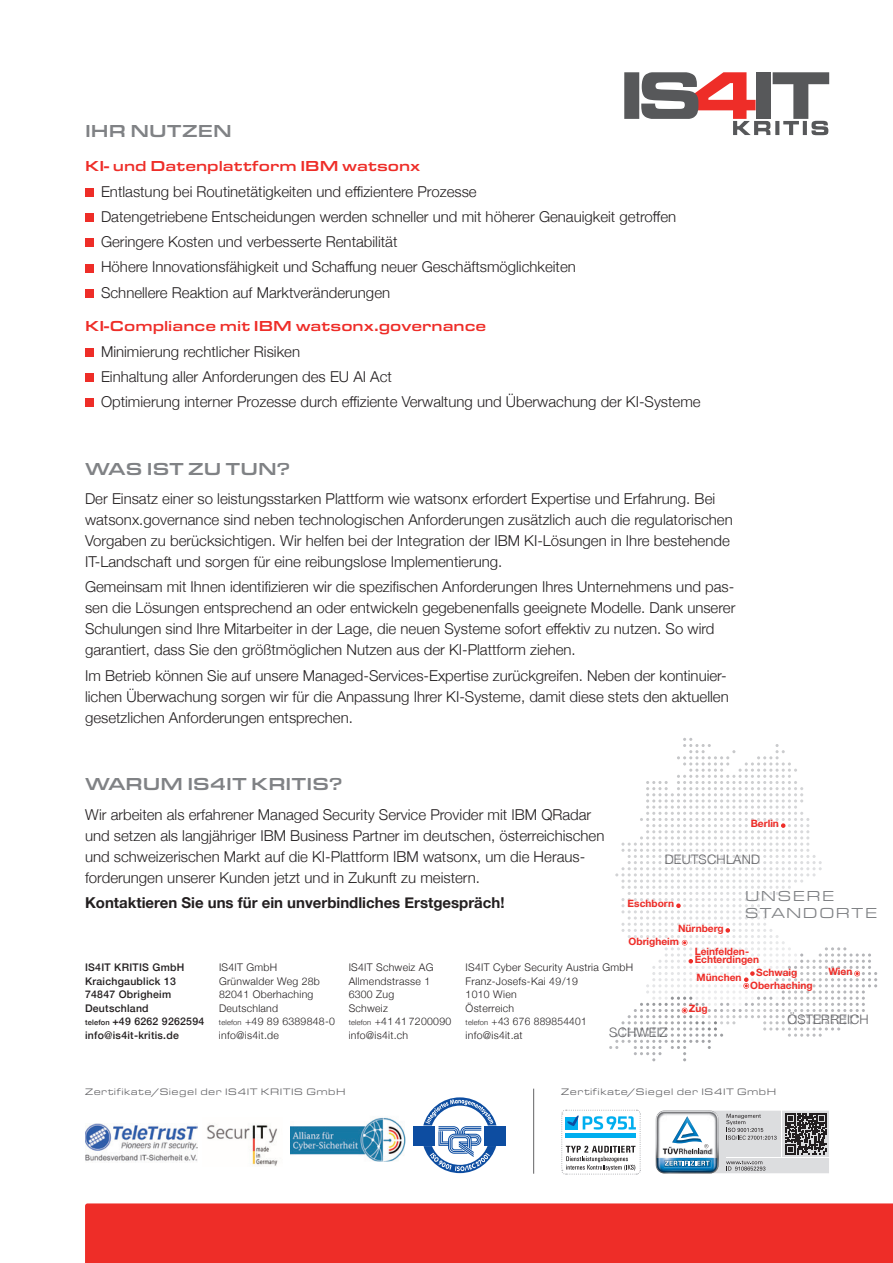
<style>
.page{position:relative;width:893px;height:1263px;background:#fff}
.page>*{position:absolute;margin:0;border:0;box-sizing:border-box;transform-origin:0 0}
.t1{font:500 18px "Eurostile Ext";color:#808285}
.t2{font:300 15px/21px "Helvetica Neue";color:#231f20}
.t3{font:500 15px "Eurostile Ext";color:#ee2d28}
.t4{font:700 15px "Helvetica Neue";color:#231f20}
.t5{font:15px/16.5px "Eurostile Ext";letter-spacing:.1em;color:#808285}
.t6{font:300 13.05px "Helvetica Neue";letter-spacing:.02em;color:#636366}
.t7{font:300 10.5px/13.5px "Helvetica Neue";letter-spacing:.025em;color:#231f20}
.t8{font:500 10.5px/13.5px "Helvetica Neue";letter-spacing:.025em;color:#231f20}
.t9{font:700 10.2px/7.9px "Helvetica Neue";color:#ee2d28}
.t10{font:9.75px "Eurostile Ext";letter-spacing:.05em;color:#636366}
.s1{font-size:7.5px}
</style>
<div class="page">
<div style="left:624px;top:72px;width:15px;height:47px;background:#57585a"></div>
<svg style="left:641px;top:72px;width:188px;height:63px"></svg>
<svg style="left:609px;top:738px;width:268px;height:323px"></svg>
<hr style="left:533px;top:1089px;width:1px;height:85px;background:#636366">
<svg style="left:414px;top:1097px;width:92px;height:76px"></svg>
<img style="left:207px;top:1124px;width:71px;height:42px">
<img style="left:290px;top:1117px;width:116px;height:44px">
<img style="left:85px;top:1123px;width:112px;height:38px">
<svg style="left:655px;top:1110px;width:174px;height:64px"></svg>
<svg style="left:561px;top:1110px;width:80px;height:64px"></svg>
<div style="left:85px;top:188px;width:9px;height:8px;background:#ee2d28"></div>
<div style="left:85px;top:213px;width:9px;height:9px;background:#ee2d28"></div>
<div style="left:85px;top:238px;width:9px;height:9px;background:#ee2d28"></div>
<div style="left:85px;top:264px;width:9px;height:8px;background:#ee2d28"></div>
<div style="left:85px;top:289px;width:9px;height:8px;background:#ee2d28"></div>
<div style="left:85px;top:348px;width:9px;height:8px;background:#ee2d28"></div>
<div style="left:85px;top:373px;width:9px;height:9px;background:#ee2d28"></div>
<div style="left:85px;top:398px;width:9px;height:9px;background:#ee2d28"></div>
<div style="left:85px;top:1203px;width:808px;height:60px;background:#ee2d28"></div>
<p class="t1" style="left:85px;top:119px;width:148px">IHR NUTZEN</p>
<p class="t3" style="left:85px;top:155px;width:337px">KI- und Datenplattform IBM watsonx</p>
<p class="t2" style="left:101px;top:177px;width:577px;line-height:25.2px">Entlastung bei Routinetätigkeiten und effizientere Prozesse<br>Datengetriebene Entscheidungen werden schneller und mit höherer Genauigkeit getroffen Geringere Kosten und verbesserte Rentabilität<br>Höhere Innovationsfähigkeit und Schaffung neuer Geschäftsmöglichkeiten<br>Schnellere Reaktion auf Marktveränderungen</p>
<p class="t3" style="left:85px;top:315px;width:403px">KI-Compliance mit IBM watsonx.governance</p>
<p class="t2" style="left:101px;top:337px;width:601px;line-height:25.2px">Minimierung rechtlicher Risiken<br>Einhaltung aller Anforderungen des EU AI Act<br>Optimierung interner Prozesse durch effiziente Verwaltung und Überwachung der KI-Systeme</p>
<p class="t1" style="left:85px;top:456px;width:207px">WAS IST ZU TUN?</p>
<p class="t2" style="left:85px;top:487px;width:649px">Der Einsatz einer so leistungsstarken Plattform wie watsonx erfordert Expertise und Erfahrung. Bei watsonx.governance sind neben technologischen Anforderungen zusätzlich auch die regulatorischen Vorgaben zu berücksichtigen. Wir helfen bei der Integration der IBM KI-Lösungen in Ihre bestehende IT-Landschaft und sorgen für eine reibungslose Implementierung.</p>
<p class="t2" style="left:85px;top:575px;width:652px">Gemeinsam mit Ihnen identifizieren wir die spezifischen Anforderungen Ihres Unternehmens und pas&shy;sen die Lösungen entsprechend an oder entwickeln gegebenenfalls geeignete Modelle. Dank unserer Schulungen sind Ihre Mitarbeiter in der Lage, die neuen Systeme sofort effektiv zu nutzen. So wird garantiert, dass Sie den größtmöglichen Nutzen aus der KI-Plattform ziehen.</p>
<p class="t2" style="left:85px;top:664px;width:645px">Im Betrieb können Sie auf unsere Managed-Services-Expertise zurückgreifen. Neben der kontinuier&shy;lichen Überwachung sorgen wir für die Anpassung Ihrer KI-Systeme, damit diese stets den aktuellen gesetzlichen Anforderungen entsprechen.</p>
<p class="t1" style="left:85px;top:771px;width:259px">WARUM IS4IT KRITIS?</p>
<p class="t2" style="left:85px;top:803px;width:521px">Wir arbeiten als erfahrener Managed Security Service Provider mit IBM QRadar und setzen als langjähriger IBM Business Partner im deutschen, österreichischen und schweizerischen Markt auf die KI-Plattform IBM watsonx, um die Heraus&shy;forderungen unserer Kunden jetzt und in Zukunft zu meistern.</p>
<p class="t4" style="left:85px;top:891px;width:421px">Kontaktieren Sie uns für ein unverbindliches Erstgespräch!</p>
<p class="t9" style="left:751px;top:820px;width:30px">Berlin</p>
<p class="t6" style="left:665px;top:849px;width:97px">DEUTSCHLAND</p>
<p class="t5" style="left:745px;top:887px;width:134px">UNSERE<br>STANDORTE</p>
<p class="t9" style="left:628px;top:900px;width:48px">Eschborn</p>
<p class="t9" style="left:629px;top:937px;width:52px">Obrigheim</p>
<p class="t9" style="left:678px;top:924px;width:47px">Nürnberg</p>
<p class="t9" style="left:695px;top:948px;width:66px">Leinfelden-<br>Echterdingen</p>
<p class="t9" style="left:756px;top:968px;width:43px">Schwaig</p>
<p class="t8" style="left:85px;top:960px;width:121px">IS4IT KRITIS GmbH<br>Kraichgaublick 13<br>74847 Obrigheim<br>Deutschland<br><span class="s1">telefon</span> +49 6262 9262594 info@is4it-kritis.de</p>
<p class="t7" style="left:219px;top:960px;width:118px">IS4IT GmbH<br>Grünwalder Weg 28b<br>82041 Oberhaching<br>Deutschland<br><span class="s1">telefon</span> +49 89 6389848-0 info@is4it.de</p>
<p class="t7" style="left:349px;top:960px;width:104px">IS4IT Schweiz AG<br>Allmendstrasse 1<br>6300 Zug<br>Schweiz<br><span class="s1">telefon</span> +41 41 7200090 info@is4it.ch</p>
<p class="t7" style="left:466px;top:960px;width:169px">IS4IT Cyber Security Austria GmbH<br>Franz-Josefs-Kai 49 /19<br>1010 Wien<br>Österreich<br><span class="s1">telefon</span> +43 676 889854401 info@is4it.at</p>
<p class="t9" style="left:697px;top:974px;width:46px">München</p>
<p class="t9" style="left:828px;top:968px;width:26px">Wien</p>
<p class="t9" style="left:750px;top:982px;width:64px">Oberhaching</p>
<p class="t9" style="left:689px;top:1005px;width:20px">Zug</p>
<p class="t6" style="left:787px;top:1008px;width:83px">ÖSTERREICH</p>
<p class="t6" style="left:609px;top:1022px;width:60px">SCHWEIZ</p>
<p class="t10" style="left:85px;top:1085px;width:262px">Zertifikate/Siegel der IS4IT KRITIS GmbH</p>
<p class="t10" style="left:561px;top:1085px;width:216px">Zertifikate/Siegel der IS4IT GmbH</p>
</div>
